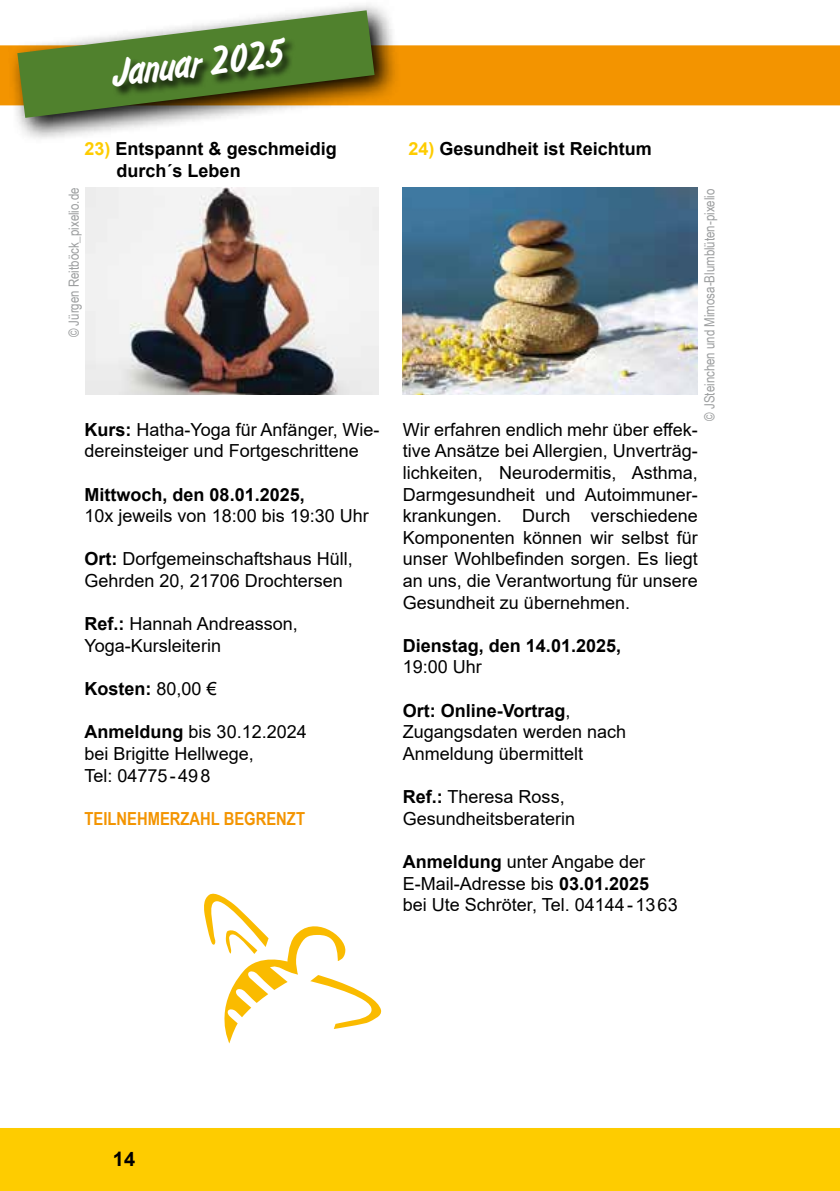
<style>
.page{position:relative;width:840px;height:1191px;background:#fff}
.page>*{position:absolute;margin:0;border:0;box-sizing:border-box;transform-origin:0 0}
.t1{font:42px "Flash D Ligh";color:#fff}
.t2{font:700 20px "Arial";color:#000}
.t3{font:18px/21.6px "Arial";color:#000}
.t4{font:700 18px/21.6px "Arial";color:#000}
.t5{font:700 18px "Arial Narrow";color:#f39400}
.t6{font:14px "Arial Narrow";color:#9c9e9f}
.s1{color:#fecc00}
.s2{font-weight:700}
.s3{font-weight:400}
</style>
<div class="page">
<div style="left:0;top:45px;width:839px;height:60px;background:#f39400"></div>
<div style="left:0;top:1128px;width:839px;height:63px;background:#fecc00"></div>
<svg style="left:8px;top:5px;width:392px;height:134px"></svg>
<svg style="left:17px;top:10px;width:357px;height:108px"></svg>
<div style="left:112px;top:38px;width:184px;height:59px;background:#000;opacity:.75"></div>
<img style="left:402px;top:188px;width:295px;height:207px">
<img style="left:85px;top:187px;width:293px;height:208px">
<svg style="left:204px;top:893px;width:178px;height:150px"></svg>
<h1 class="t1" style="left:109px;top:51px;width:174px;rotate:-7deg">Januar 2025</h1>
<p class="t4" style="left:116px;top:138px;width:222px;text-indent:-32px"><span class="s1">23)</span> Entspannt &amp; geschmeidig durch´s Leben</p>
<p class="t4" style="left:408px;top:138px;width:245px"><span class="s1">24)</span> Gesundheit ist Reichtum</p>
<p class="t6" style="left:64px;top:337px;width:151px;rotate:-90deg">© Jürgen Reitböck_pixelio.de</p>
<p class="t6" style="left:698px;top:420px;width:233px;rotate:-90deg">© JSteinchen und Mimosa-Blumblüten-pixelio</p>
<p class="t3" style="left:402px;top:418px;width:296px;text-align:justify">Wir erfahren endlich mehr über effek&shy;tive Ansätze bei Allergien, Unverträg&shy;lichkeiten, Neurodermitis, Asthma, Darmgesundheit und Autoimmuner&shy;krankungen. Durch verschiedene Komponenten können wir selbst für unser Wohlbefinden sorgen. Es liegt an uns, die Verantwortung für unsere Gesundheit zu übernehmen.</p>
<p class="t4" style="left:402px;top:635px;width:220px">Dienstag, den 14.01.2025,</p>
<p class="t3" style="left:402px;top:656px;width:81px">19:00 Uhr</p>
<p class="t3" style="left:402px;top:699px;width:225px"><span class="s2">Ort: Online-Vortrag</span>,<br>Zugangsdaten werden nach<br>Anmeldung übermittelt</p>
<p class="t3" style="left:402px;top:786px;width:174px"><span class="s2">Ref.:</span> Theresa Ross,<br>Gesundheitsberaterin</p>
<p class="t3" style="left:402px;top:850px;width:276px"><span class="s2">Anmeldung</span> unter Angabe der<br>E-Mail-Adresse bis <span class="s2">03.01.2025 </span>bei Ute Schröter, Tel. 04144-1363</p>
<p class="t3" style="left:84px;top:418px;width:296px"><span class="s2">Kurs:</span> Hatha-Yoga für Anfänger, Wie&shy;dereinsteiger und Fortgeschrittene</p>
<p class="t4" style="left:84px;top:484px;width:222px">Mittwoch, den 08.01.2025,</p>
<p class="t3" style="left:84px;top:505px;width:286px">10x jeweils von 18:00 bis 19:30 Uhr</p>
<p class="t3" style="left:84px;top:548px;width:270px"><span class="s2">Ort:</span> Dorfgemeinschaftshaus Hüll,<br>Gehrden 20, 21706 Drochtersen</p>
<p class="t3" style="left:84px;top:613px;width:215px"><span class="s2">Ref.:</span> Hannah Andreasson,<br>Yoga-Kursleiterin</p>
<p class="t4" style="left:84px;top:678px;width:134px">Kosten: <span class="s3">80,00 €</span></p>
<p class="t3" style="left:84px;top:721px;width:224px"><span class="s2">Anmeldung</span> bis 30.12.2024 bei Brigitte Hellwege,<br>Tel: 04775-498</p>
<p class="t5" style="left:84px;top:804px;width:222px">TEILNEHMERZAHL BEGRENZT</p>
<p class="t2" style="left:113px;top:1145px;width:24px">14</p>
</div>
